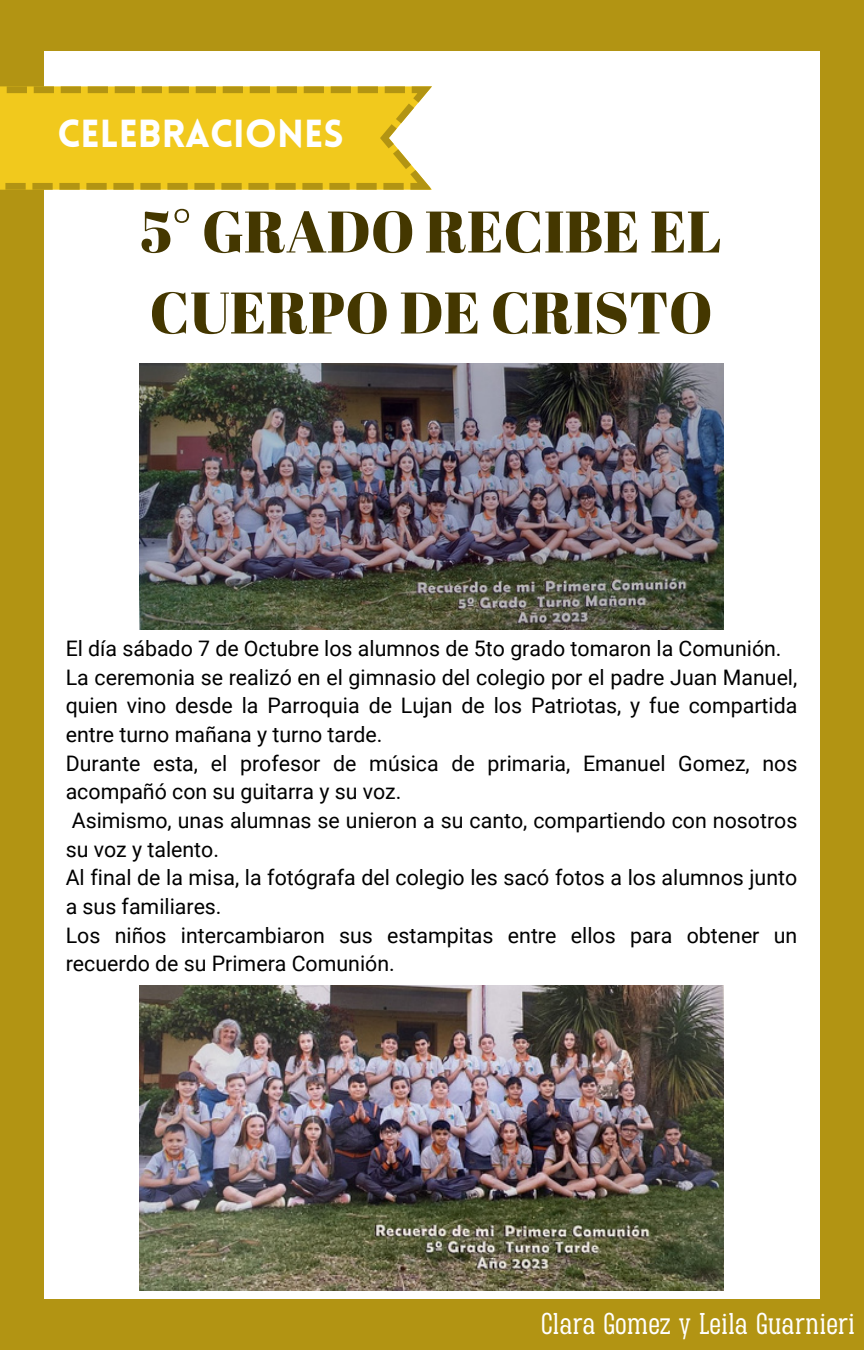
<style>
.page{position:relative;width:864px;height:1350px;background:#b29413}
.page>*{position:absolute;margin:0;border:0;box-sizing:border-box;transform-origin:0 0}
.t1{font:58.5px/81px "Abril Fatface";color:#443700}
.t2{font:900 38.25px "Lovelo";color:#fff}
.t3{font:26.32px "TS Damasslab";color:#fff}
.t4{font:21.38px/28.8px "Roboto";color:#000}
</style>
<div class="page">
<div style="left:44px;top:51px;width:776px;height:1248px;background:#fff"></div>
<svg style="left:0;top:86px;width:432px;height:104px;background:#eac527"></svg>
<img style="left:140px;top:985px;width:584px;height:306px">
<img style="left:140px;top:363px;width:584px;height:267px">
<p class="t2" style="left:58px;top:119px;width:288px">CELEBRACIONES</p>
<p class="t1" style="left:141px;top:190px;width:582px">5° GRADO RECIBE EL<br>CUERPO DE CRISTO</p>
<p class="t4" style="left:66px;top:634px;width:717px">El día sábado 7 de Octubre los alumnos de 5to grado tomaron la Comunión.</p>
<p class="t4" style="left:66px;top:663px;width:733px;text-align:justify">La ceremonia se realizó en el gimnasio del colegio por el padre Juan Manuel, quien vino desde la Parroquia de Lujan de los Patriotas, y fue compartida entre turno mañana y turno tarde.</p>
<p class="t4" style="left:66px;top:749px;width:733px">Durante esta, el profesor de música de primaria, Emanuel Gomez, nos acompañó con su guitarra y su voz.</p>
<p class="t4" style="left:66px;top:806px;width:733px">Asimismo, unas alumnas se unieron a su canto, compartiendo con nosotros su voz y talento.</p>
<p class="t4" style="left:66px;top:864px;width:733px">Al final de la misa, la fotógrafa del colegio les sacó fotos a los alumnos junto a sus familiares.</p>
<p class="t4" style="left:66px;top:921px;width:733px">Los niños intercambiaron sus estampitas entre ellos para obtener un recuerdo de su Primera Comunión.</p>
<p class="t3" style="left:541px;top:1305px;width:316px">Clara Gomez y Leila Guarnieri</p>
</div>
